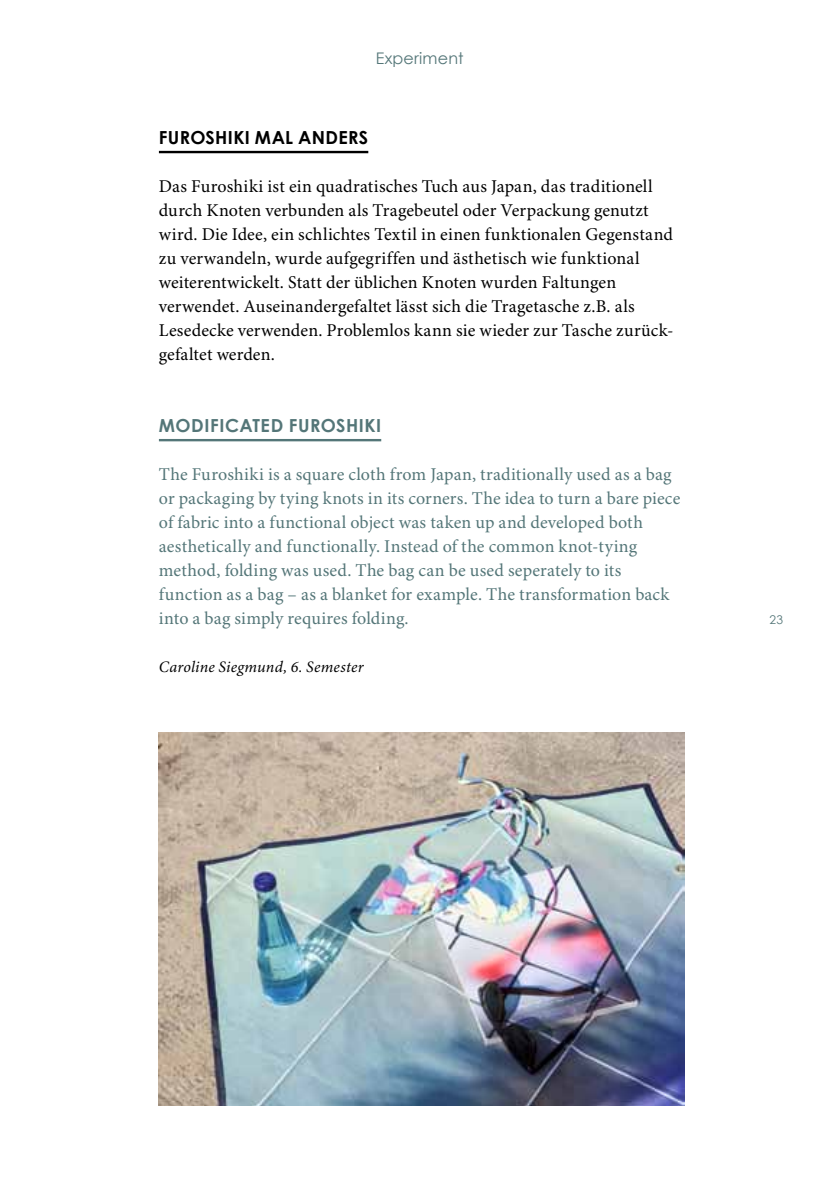
<style>
.page{position:relative;width:840px;height:1191px;background:#fff}
.page>*{position:absolute;margin:0;border:0;box-sizing:border-box;transform-origin:0 0}
.t1{font:18px/24px "Minion Pro";letter-spacing:.005em;color:#000}
.t2{font:18px/24px "Minion Pro";letter-spacing:.01em;color:#547678}
.t3{font:700 18px "Century Gothic";letter-spacing:.025em;color:#547678}
.t4{font:700 18px "Century Gothic";letter-spacing:.015em;color:#000}
.t5{font:italic 16px "Minion Pro";letter-spacing:.015em;color:#000}
.t6{font:16px "Century Gothic";color:#547678}
.t7{font:12px "Century Gothic";color:#547678}
</style>
<div class="page">
<hr style="left:159px;top:151px;width:209px;height:2px;background:#000">
<hr style="left:159px;top:439px;width:222px;height:2px;background:#547678">
<img style="left:159px;top:732px;width:525px;height:374px">
<p class="t6" style="left:376px;top:47px;width:89px">Experiment</p>
<p class="t4" style="left:159px;top:124px;width:211px">FUROSHIKI MAL ANDE RS</p>
<p class="t1" style="left:159px;top:175px;width:515px">Das Furoshiki ist ein quadratisches Tuch aus Japan, das traditionell durch Knoten verbunden als Tragebeutel oder Verpackung genutzt wird. Die Idee, ein schlichtes Textil in einen funktionalen Gegenstand zu verwandeln, wurde aufgegriffen und ästhetisch wie funktional weiterentwickelt. Statt der üblichen Knoten wurden Faltungen verwendet. Auseinandergefaltet lässt sich die Tragetasche z.B. als Lesedecke verwenden. Problemlos kann sie wieder zur Tasche zurück&shy;gefaltet werden.</p>
<p class="t3" style="left:159px;top:412px;width:224px">MODIFICATED FUROSHIKI</p>
<p class="t2" style="left:159px;top:463px;width:523px">The Furoshiki is a square cloth from Japan, traditionally used as a bag or packaging by tying knots in its corners. The idea to turn a bare piece of fabric into a functional object was taken up and developed both aesthetically and functionally. Instead of the common knot-tying method, folding was used. The bag can be used seperately to its function as a bag – as a blanket for example. The transformation back into a bag simply requires folding.</p>
<p class="t5" style="left:159px;top:657px;width:206px">Caroline Siegmund, 6. Semester</p>
<p class="t7" style="left:769px;top:611px;width:15px">23</p>
</div>
